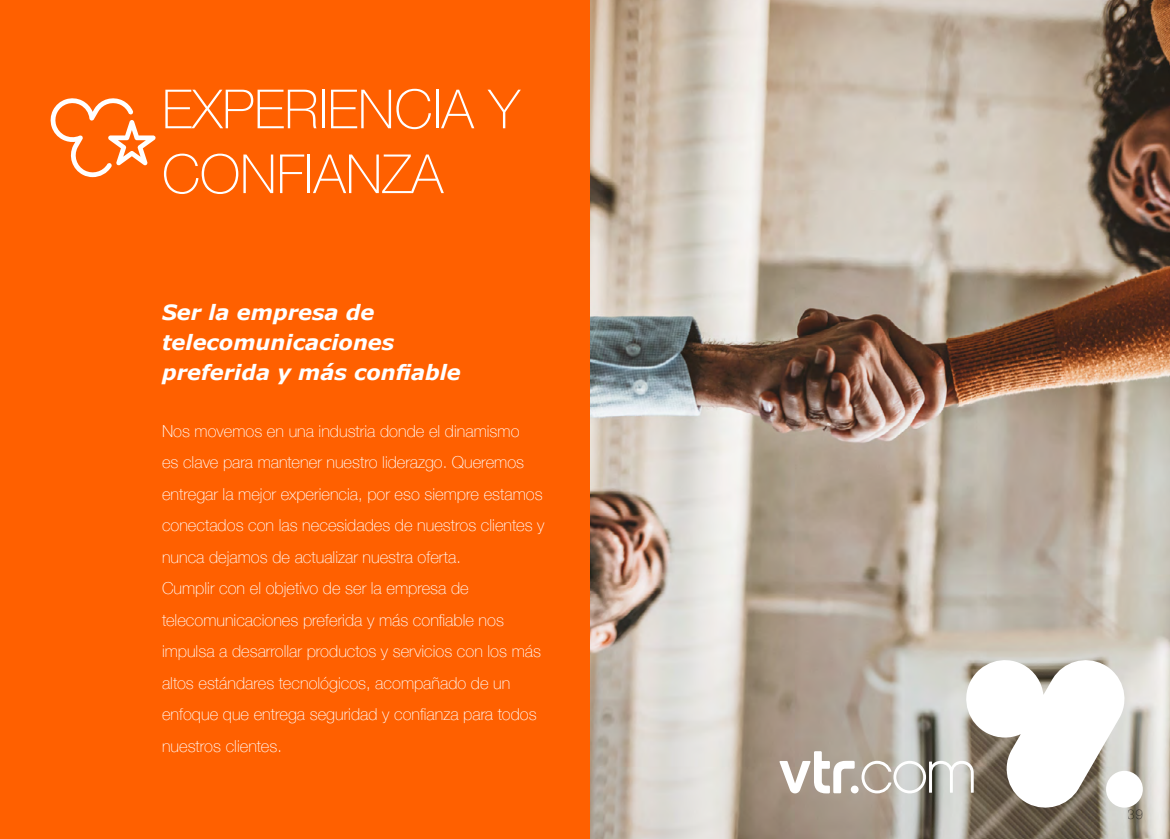
<style>
.page{position:relative;width:1170px;height:839px;background:#fff}
.page>*{position:absolute;margin:0;border:0;box-sizing:border-box;transform-origin:0 0}
.t1{font:100 54px/64.8px "Helvetica Neue";color:#fff}
.t2{font:italic 700 21px/30px "Verdana";color:#fff}
.t3{font:100 16.5px/31.5px "Helvetica Neue";color:#fff}
.t4{font:100 13.5px "Helvetica Neue";color:#5b5b5f}
</style>
<div class="page">
<img style="left:589px;top:0;width:581px;height:838px">
<div style="left:1106px;top:770px;width:37px;height:37px;background:#fff;border-radius:50%"></div>
<svg style="left:780px;top:751px;width:75px;height:42px"></svg>
<svg style="left:862px;top:654px;width:268px;height:158px"></svg>
<div style="left:851px;top:785px;width:8px;height:8px;background:#fff;border-radius:50%"></div>
<div style="left:0;top:0;width:589px;height:838px;background:#ff6000"></div>
<svg style="left:50px;top:98px;width:106px;height:79px"></svg>
<h1 class="t1" style="left:162px;top:74px;width:359px">EXPERIENCIA Y<br>CONFIANZA</h1>
<p class="t2" style="left:162px;top:298px;width:300px">Ser la empresa de telecomunicaciones preferida y más confiable</p>
<p class="t3" style="left:162px;top:414px;width:384px">Nos movemos en una industria donde el dinamismo<br>es clave para mantener nuestro liderazgo. Queremos entregar la mejor experiencia, por eso siempre estamos conectados con las necesidades de nuestros clientes y nunca dejamos de actualizar nuestra oferta.<br>Cumplir con el objetivo de ser la empresa de telecomunicaciones preferida y más confiable nos impulsa a desarrollar productos y servicios con los más altos estándares tecnológicos, acompañado de un enfoque que entrega seguridad y confianza para todos nuestros clientes.</p>
<p class="t4" style="left:1128px;top:804px;width:17px">39</p>
</div>
